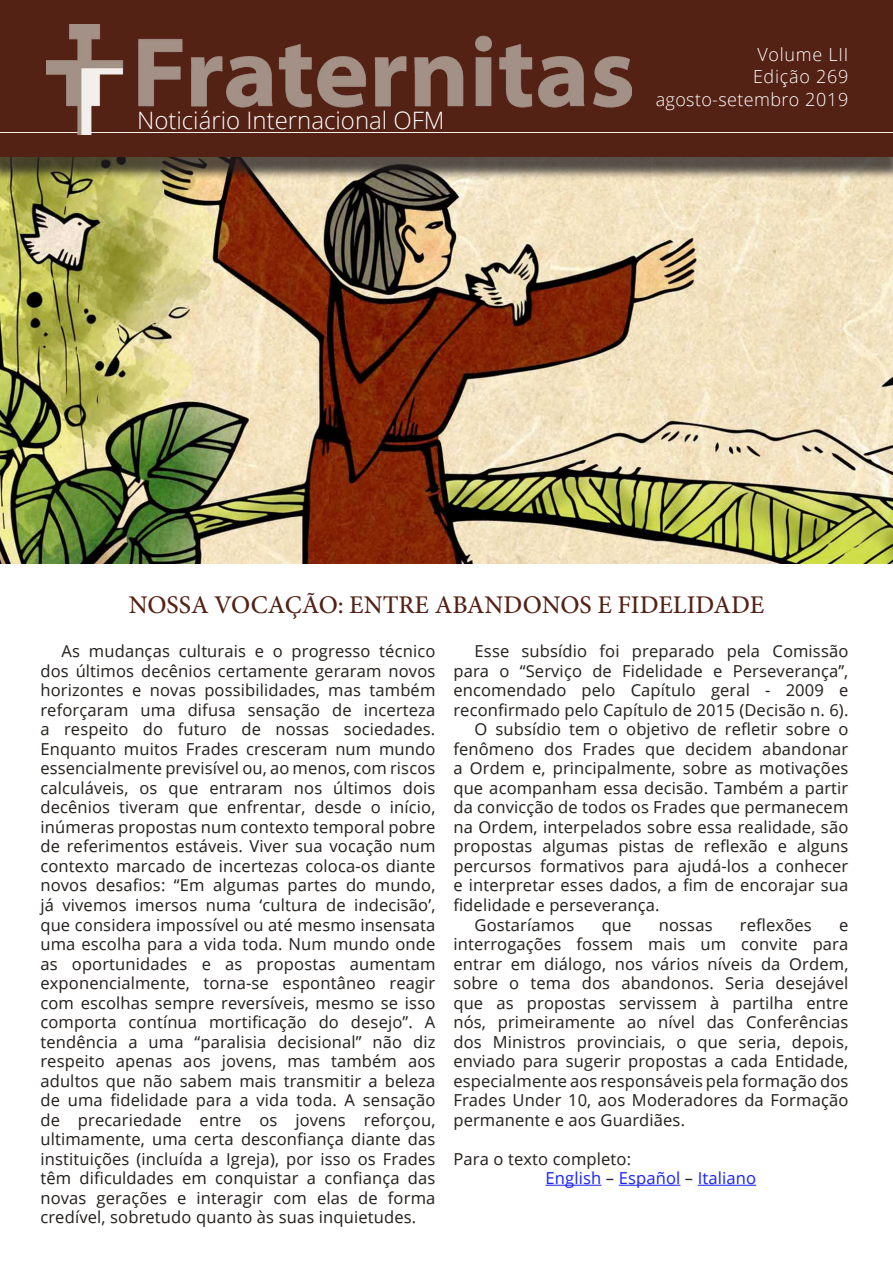
<style>
.page{position:relative;width:893px;height:1263px;background:#fff}
.page>*{position:absolute;margin:0;border:0;box-sizing:border-box;transform-origin:0 0}
.t1{font:500 25.5px "Minion Pro";color:#542115}
.t2{font:300 24px "Open Sans";color:#fff}
.t3{font:300 18px/22.5px "Open Sans";letter-spacing:.04em;color:#fff;text-align:right}
.t4{font:16.5px/19.5px "Open Sans";letter-spacing:.01em;color:#231f20;text-align:justify}
.t5{font:16.5px/19.5px "Open Sans";letter-spacing:.01em;color:#1922fb}
.s1{color:#231f20}
</style>
<div class="page">
<img style="left:0;top:180px;width:893px;height:383px">
<div style="left:0;top:0;width:893px;height:180px;background:#231f20;opacity:.75"></div>
<div style="left:0;top:0;width:893px;height:157px;background:#542115"></div>
<hr style="left:0;top:133px;width:893px;height:1px;background:#f8f1e9">
<img style="left:47px;top:25px;width:584px;height:109px">
<div style="left:40px;top:645px;width:809px;height:583px;background:#f3f1e8;opacity:.89"></div>
<hr style="left:546px;top:1185px;width:55px;height:1px;background:#1922fb">
<hr style="left:619px;top:1185px;width:61px;height:1px;background:#1922fb">
<hr style="left:698px;top:1185px;width:58px;height:1px;background:#1922fb">
<h2 class="t2" style="left:137px;top:104px;width:309px">Noticiário Internacional OFM</h2>
<p class="t3" style="left:656px;top:43px;width:194px">Volume LII<br>Edição 269 agosto-setembro 2019</p>
<h1 class="t1" style="left:129px;top:588px;width:637px">NOSSA VOCAÇÃO: ENTRE ABANDONOS E FIDELIDADE</h1>
<p class="t4" style="left:40px;top:641px;width:396px;text-indent:21px">As mudanças culturais e o progresso técnico dos últimos decênios certamente geraram novos horizontes e novas possibilidades, mas também reforçaram uma difusa sensação de incerteza a respeito do futuro de nossas sociedades.<br>Enquanto muitos Frades cresceram num mundo essencialmente previsível ou, ao menos, com riscos calculáveis, os que entraram nos últimos dois decênios tiveram que enfrentar, desde o início, inúmeras propostas num contexto temporal pobre de referimentos estáveis. Viver sua vocação num contexto marcado de incertezas coloca-os diante novos desafios: “Em algumas partes do mundo, já vivemos imersos numa ‘cultura de indecisão’, que considera impossível ou até mesmo insensata uma escolha para a vida toda. Num mundo onde as oportunidades e as propostas aumentam exponencialmente, torna-se espontâneo reagir com escolhas sempre reversíveis, mesmo se isso comporta contínua mortificação do desejo”. A tendência a uma “paralisia decisional” não diz respeito apenas aos jovens, mas também aos adultos que não sabem mais transmitir a beleza de uma fidelidade para a vida toda. A sensação de precariedade entre os jovens reforçou, ultimamente, uma certa desconfiança diante das instituições (incluída a Igreja), por isso os Frades têm dificuldades em conquistar a confiança das novas gerações e interagir com elas de forma credível, sobretudo quanto às suas inquietudes.</p>
<p class="t4" style="left:475px;top:641px;width:375px">Esse subsídio foi preparado pela Comissão</p>
<p class="t4" style="left:453px;top:661px;width:396px">para o “Serviço de Fidelidade e Perseverança”,</p>
<p class="t4" style="left:453px;top:680px;width:396px">encomendado pelo Capítulo geral - 2009 e</p>
<p class="t4" style="left:453px;top:700px;width:396px">reconfirmado pelo Capítulo de 2015 (Decisão n. 6).</p>
<p class="t4" style="left:475px;top:719px;width:375px">O subsídio tem o objetivo de refletir sobre o</p>
<p class="t4" style="left:453px;top:739px;width:396px">fenômeno dos Frades que decidem abandonar</p>
<p class="t4" style="left:453px;top:758px;width:396px">a Ordem e, principalmente, sobre as motivações</p>
<p class="t4" style="left:453px;top:778px;width:396px">que acompanham essa decisão. Também a partir</p>
<p class="t4" style="left:453px;top:797px;width:396px">da convicção de todos os Frades que permanecem</p>
<p class="t4" style="left:453px;top:817px;width:396px">na Ordem, interpelados sobre essa realidade, são</p>
<p class="t4" style="left:453px;top:836px;width:396px">propostas algumas pistas de reflexão e alguns</p>
<p class="t4" style="left:453px;top:856px;width:396px">percursos formativos para ajudá-los a conhecer</p>
<p class="t4" style="left:453px;top:875px;width:396px">e interpretar esses dados, a fim de encorajar sua</p>
<p class="t4" style="left:453px;top:895px;width:208px">fidelidade e perseverança.</p>
<p class="t4" style="left:475px;top:914px;width:101px">Gostaríamos</p>
<p class="t4" style="left:602px;top:914px;width:31px">que</p>
<p class="t4" style="left:659px;top:914px;width:55px">nossas</p>
<p class="t4" style="left:740px;top:914px;width:73px">reflexões</p>
<p class="t4" style="left:453px;top:914px;width:396px;text-indent:386px">e interrogações fossem mais um convite para entrar em diálogo, nos vários níveis da Ordem, sobre o tema dos abandonos. Seria desejável que as propostas servissem à partilha entre nós, primeiramente ao nível das Conferências dos Ministros provinciais, o que seria, depois, enviado para sugerir propostas a cada Entidade, especialmente aos responsáveis pela formação dos Frades Under 10, aos Moderadores da Formação permanente e aos Guardiães.</p>
<p class="t5" style="left:546px;top:1148px;width:212px;text-indent:-92px"><span class="s1">Para o texto completo:<br></span>English <span class="s1">–</span> Español <span class="s1">–</span> Italiano</p>
</div>
